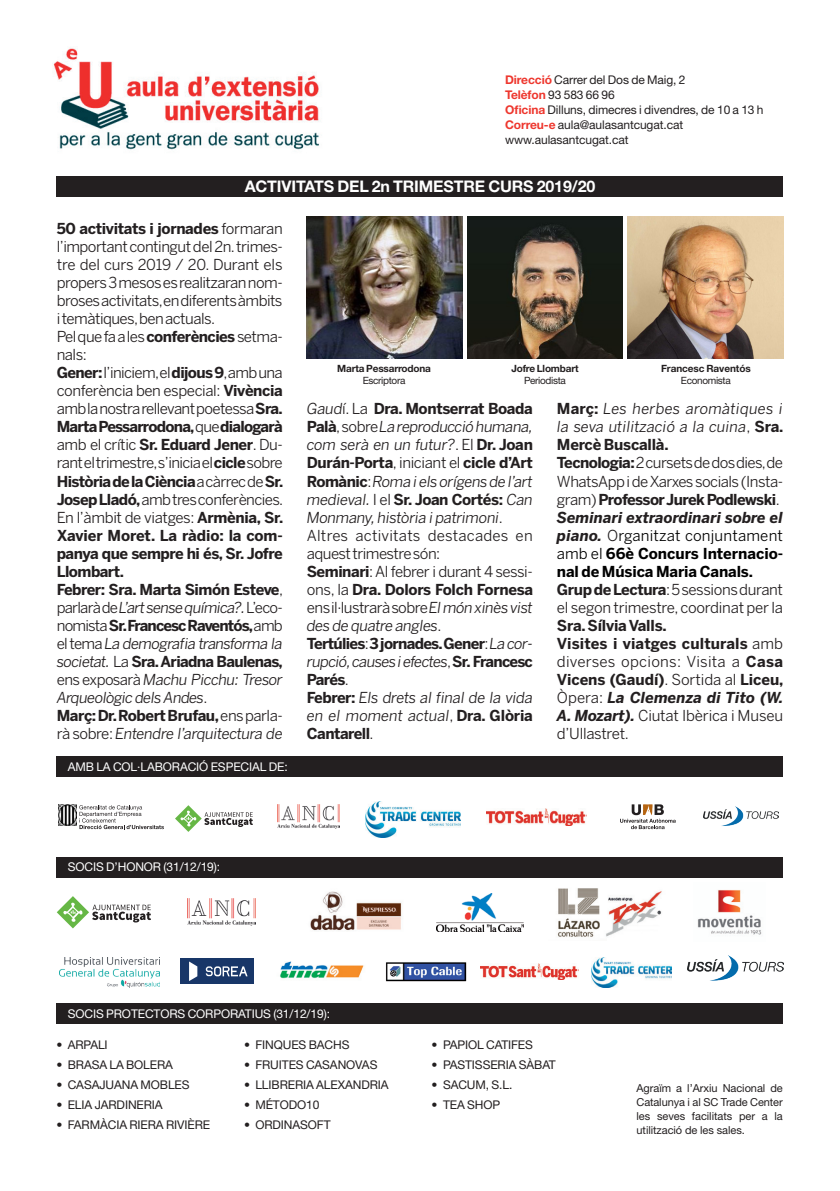
<style>
.page{position:relative;width:840px;height:1191px;background:#fff}
.page>*{position:absolute;margin:0;border:0;box-sizing:border-box;transform-origin:0 0}
.t1{font:700 16px "Helvetica Neue LT Std";letter-spacing:-.01em;color:#fff}
.t2{font:15px/18px "Benton Sans";letter-spacing:-.035em;color:#231f20;text-align:justify}
.t3{font:italic 15px/18px "Benton Gothic";letter-spacing:-.03em;color:#231f20;text-align:justify}
.t4{font:700 15px/18px "Benton Sans";letter-spacing:-.035em;color:#231f20;text-align:justify}
.t5{font:700 15px/18px "Benton Sans";letter-spacing:-.01em;color:#000;text-align:justify}
.t6{font:15px/18px "Benton Sans";letter-spacing:.005em;color:#231f20}
.t7{font:12px "Helvetica Neue LT Std";letter-spacing:-.01em;color:#231f20}
.t8{font:12px "Helvetica Neue LT Std";letter-spacing:-.01em;color:#fff}
.t9{font:11px/14px "Helvetica Neue LT Std";letter-spacing:-.005em;color:#231f20;text-align:justify}
.t10{font:700 10px "Helvetica Neue LT Std";letter-spacing:-.02em;color:#231f20}
.t11{font:10px "Helvetica Neue LT Std";letter-spacing:-.035em;color:#231f20}
.s1{font-weight:700;color:#ee372e}
.s2{font-weight:700}
.s3{font-weight:400}
.s4{font-family:"Benton Sans";font-weight:700;font-style:normal}
.s5{font-family:"Benton Sans";font-style:normal}
.s6{font-family:"Benton Gothic";font-style:italic}
.s7{font-family:"Benton Gothic";font-weight:400;font-style:italic}
.s8{font-style:italic;color:#231f20}
.s9{font-weight:400;color:#231f20}
.s10{font-weight:700;font-style:italic}
</style>
<div class="page">
<img style="left:277px;top:804px;width:62px;height:24px">
<img style="left:365px;top:801px;width:95px;height:36px">
<img style="left:486px;top:808px;width:100px;height:17px">
<svg style="left:620px;top:804px;width:55px;height:25px"></svg>
<svg style="left:79px;top:805px;width:85px;height:24px"></svg>
<img style="left:58px;top:805px;width:19px;height:20px">
<img style="left:187px;top:899px;width:68px;height:26px">
<img style="left:310px;top:891px;width:92px;height:40px">
<img style="left:436px;top:893px;width:87px;height:38px">
<img style="left:697px;top:890px;width:65px;height:45px">
<img style="left:60px;top:957px;width:99px;height:30px">
<div style="left:180px;top:958px;width:74px;height:26px;background:#183668"></div>
<svg style="left:189px;top:961px;width:8px;height:20px"></svg>
<svg style="left:206px;top:966px;width:41px;height:10px"></svg>
<img style="left:591px;top:957px;width:80px;height:30px">
<img style="left:480px;top:963px;width:98px;height:16px">
<img style="left:386px;top:962px;width:80px;height:19px">
<img style="left:687px;top:955px;width:95px;height:26px">
<img style="left:280px;top:961px;width:84px;height:18px">
<img style="left:557px;top:888px;width:43px;height:49px">
<img style="left:606px;top:891px;width:56px;height:46px">
<img style="left:703px;top:806px;width:74px;height:20px">
<img style="left:52px;top:47px;width:267px;height:103px">
<div style="left:57px;top:176px;width:725px;height:20px;background:#231f20"></div>
<img style="left:307px;top:216px;width:155px;height:142px">
<img style="left:467px;top:216px;width:155px;height:142px">
<img style="left:627px;top:217px;width:155px;height:141px">
<div style="left:56px;top:757px;width:726px;height:20px;background:#231f20"></div>
<div style="left:56px;top:857px;width:726px;height:20px;background:#231f20"></div>
<div style="left:56px;top:1003px;width:726px;height:20px;background:#231f20"></div>
<svg style="left:175px;top:805px;width:78px;height:27px"></svg>
<svg style="left:57px;top:896px;width:94px;height:32px"></svg>
<p class="t7" style="left:505px;top:73px;width:182px"><span class="s1">Direcció</span> Carrer del Dos de Maig, 2</p>
<p class="t7" style="left:505px;top:88px;width:111px"><span class="s1">Telèfon</span> 93 583 66 96</p>
<p class="t7" style="left:505px;top:103px;width:260px"><span class="s1">Oficina</span> Dilluns, dimecres i divendres, de 10 a 13 h</p>
<p class="t7" style="left:505px;top:118px;width:179px"><span class="s1">Correu-e</span> aula@aulasantcugat.cat</p>
<p class="t7" style="left:505px;top:133px;width:125px">www.aulasantcugat.cat</p>
<p class="t1" style="left:244px;top:176px;width:352px">ACTIVITATS DEL 2n TRIMESTRE CURS 2019/20</p>
<p class="t2" style="left:57px;top:220px;width:227px"><span class="s2">50 activitats i jornades</span> formaran l’important contingut del 2n. trimes&shy;tre del curs 2019 / 20. Durant els propers 3 mesos es realitzaran nom&shy;broses activitats, en diferents àmbits i temàtiques, ben actuals.</p>
<p class="t2" style="left:57px;top:328px;width:227px">Pel que fa a les <span class="s2">conferències</span> setma&shy;nals:</p>
<p class="t4" style="left:57px;top:364px;width:228px">Gener: <span class="s3">l’iniciem, el</span> dijous 9<span class="s3">, amb una conferència ben especial:</span> Vivència <span class="s3">amb la nostra rellevant poetessa</span> Sra.<br>Marta Pessarrodona, <span class="s3">que</span> dialogarà <span class="s3">amb el crític</span> Sr. Eduard Jener<span class="s3">. Du&shy;rant el trimestre, s’inicia el</span> cicle <span class="s3">sobre </span>Història de la Ciència<span class="s3">a càrrec de</span> Sr.<br>Josep Lladó, <span class="s3">amb tres conferències.<br>En l’àmbit de viatges:</span> Armènia, Sr.<br>Xavier Moret. La ràdio: la com&shy;panya que sempre hi és, Sr. Jofre Llombart.</p>
<p class="t3" style="left:57px;top:580px;width:228px"><span class="s4">Febrer: Sra. Marta Simón Esteve</span><span class="s5">, parlarà de</span> L’art sense química?. <span class="s5">L’eco&shy;nomista</span><span class="s4">Sr. Francesc Raventós,</span> <span class="s5">amb el tema</span> La demografia transforma la societat. <span class="s5">La</span> <span class="s4">Sra. Ariadna Baulenas, </span><span class="s5">ens exposarà</span> Machu Picchu: Tresor Arqueològic dels Andes<span class="s5">.</span></p>
<p class="t3" style="left:57px;top:706px;width:227px"><span class="s4">Març: Dr. Robert Brufau,</span> <span class="s5">ens parla&shy;rà sobre:</span> Entendre l’arquitectura de</p>
<p class="t8" style="left:68px;top:759px;width:221px">AMB LA COL·LABORACIÓ ESPECIAL DE:</p>
<p class="t10" style="left:337px;top:363px;width:95px">Marta Pessarrodona</p>
<p class="t11" style="left:362px;top:375px;width:44px">Escriptora</p>
<p class="t10" style="left:511px;top:363px;width:69px">Jofre Llombart</p>
<p class="t11" style="left:523px;top:375px;width:43px">Periodista</p>
<p class="t10" style="left:660px;top:363px;width:91px">Francesc Raventós</p>
<p class="t11" style="left:680px;top:375px;width:51px">Economista</p>
<p class="t3" style="left:307px;top:400px;width:227px">Gaud<span class="s5">í. La</span> <span class="s4">Dra. Montserrat Boada Palà</span><span class="s5">,sobre</span> La reproducció humana, com serà en un futur?<span class="s5">. El</span> <span class="s4">Dr. Joan Durán-Porta</span><span class="s5">, iniciant el</span> <span class="s4">cicle d’Art Romànic</span><span class="s5">:</span> Roma i els orígens de l’art medieval. <span class="s5">I el</span> <span class="s4">Sr. Joan Cortés:</span> Can Monmany, història i patrimoni<span class="s5">.</span></p>
<p class="t6" style="left:307px;top:526px;width:227px">Altres activitats destacades en aquest trimestre són:</p>
<p class="t2" style="left:307px;top:562px;width:227px"><span class="s2">Seminari</span>: Al febrer i durant 4 sessi&shy;ons, la <span class="s2">Dra. Dolors Folch Fornesa </span>ens il·lustrarà sobre <span class="s6">El món xinès vist des de quatre angles</span>.</p>
<p class="t4" style="left:307px;top:634px;width:227px">Tertúlies<span class="s3">:</span> 3 jornades. Gener<span class="s3">:</span> <span class="s7">La cor&shy;rupció, causes i efectes</span><span class="s3">,</span> Sr. Francesc Parés<span class="s3">.</span></p>
<p class="t3" style="left:307px;top:688px;width:227px"><span class="s4">Febrer:</span> Els drets al final de la vida en el moment actual<span class="s5">,</span> <span class="s4">Dra. Glòria Cantarell</span><span class="s5">.</span></p>
<p class="t3" style="left:556px;top:400px;width:228px"><span class="s4">Març:</span> Les herbes aromàtiques i la seva utilització a la cuina<span class="s5">,</span> <span class="s4">Sra.<br>Mercè Buscallà.</span></p>
<p class="t2" style="left:556px;top:454px;width:227px"><span class="s2">Tecnologia:</span> 2 cursets de dos dies, de WhatsApp i de Xarxes socials (Insta&shy;gram) <span class="s2">Professor Jurek Podlewski</span>.</p>
<p class="t5" style="left:556px;top:508px;width:227px"><span class="s8">Seminari extraordinari sobre el piano.</span> <span class="s9">O</span><span class="s3">rganitzat conjuntament amb el</span> 66è Concurs Internacio&shy;nal de Música Maria Canals.</p>
<p class="t2" style="left:556px;top:580px;width:227px"><span class="s2">Grup de Lectura</span>: 5 sessions durant el segon trimestre, coordinat per la <span class="s2">Sra. Sílvia Valls.</span></p>
<p class="t2" style="left:556px;top:634px;width:228px"><span class="s2">Visites i viatges culturals</span> amb diverses opcions: Visita a <span class="s2">Casa Vicens (Gaudí)</span>. Sortida al <span class="s2">Liceu, </span>Òpera: <span class="s10">La Clemenza di Tito (W.<br>A. Mozart).</span> Ciutat Ibèrica i Museu d’Ullastret.</p>
<p class="t8" style="left:68px;top:859px;width:154px">SOCIS D’HONOR (31/12/19):</p>
<p class="t8" style="left:68px;top:1006px;width:263px">SOCIS PROTECTORS CORPORATIUS (31/12/19):</p>
<p class="t7" style="left:56px;top:1037px;width:53px">• ARPALI</p>
<p class="t7" style="left:56px;top:1057px;width:118px">• BRASA LA BOLERA</p>
<p class="t7" style="left:56px;top:1077px;width:135px">• CASAJUANA MOBLES</p>
<p class="t7" style="left:56px;top:1097px;width:108px">• ELIA JARDINERIA</p>
<p class="t7" style="left:56px;top:1117px;width:155px">• FARMÀCIA RIERA RIVIÈRE</p>
<p class="t7" style="left:244px;top:1037px;width:107px">• FINQUES BACHS</p>
<p class="t7" style="left:244px;top:1057px;width:135px">• FRUITES CASANOVAS</p>
<p class="t7" style="left:244px;top:1077px;width:146px">• LLIBRERIA ALEXANDRIA</p>
<p class="t7" style="left:244px;top:1097px;width:77px">• MÉTODO10</p>
<p class="t7" style="left:244px;top:1117px;width:88px">• ORDINASOFT</p>
<p class="t7" style="left:431px;top:1037px;width:103px">• PAPIOL CATIFES</p>
<p class="t7" style="left:431px;top:1057px;width:126px">• PASTISSERIA SÀBAT</p>
<p class="t7" style="left:431px;top:1077px;width:82px">• SACUM, S.L.</p>
<p class="t7" style="left:431px;top:1097px;width:70px">• TEA SHOP</p>
<p class="t9" style="left:636px;top:1080px;width:148px">Agraïm a l’Arxiu Nacional de Catalunya i al SC Trade Center les seves facilitats per a la utilització de les sales.</p>
</div>
